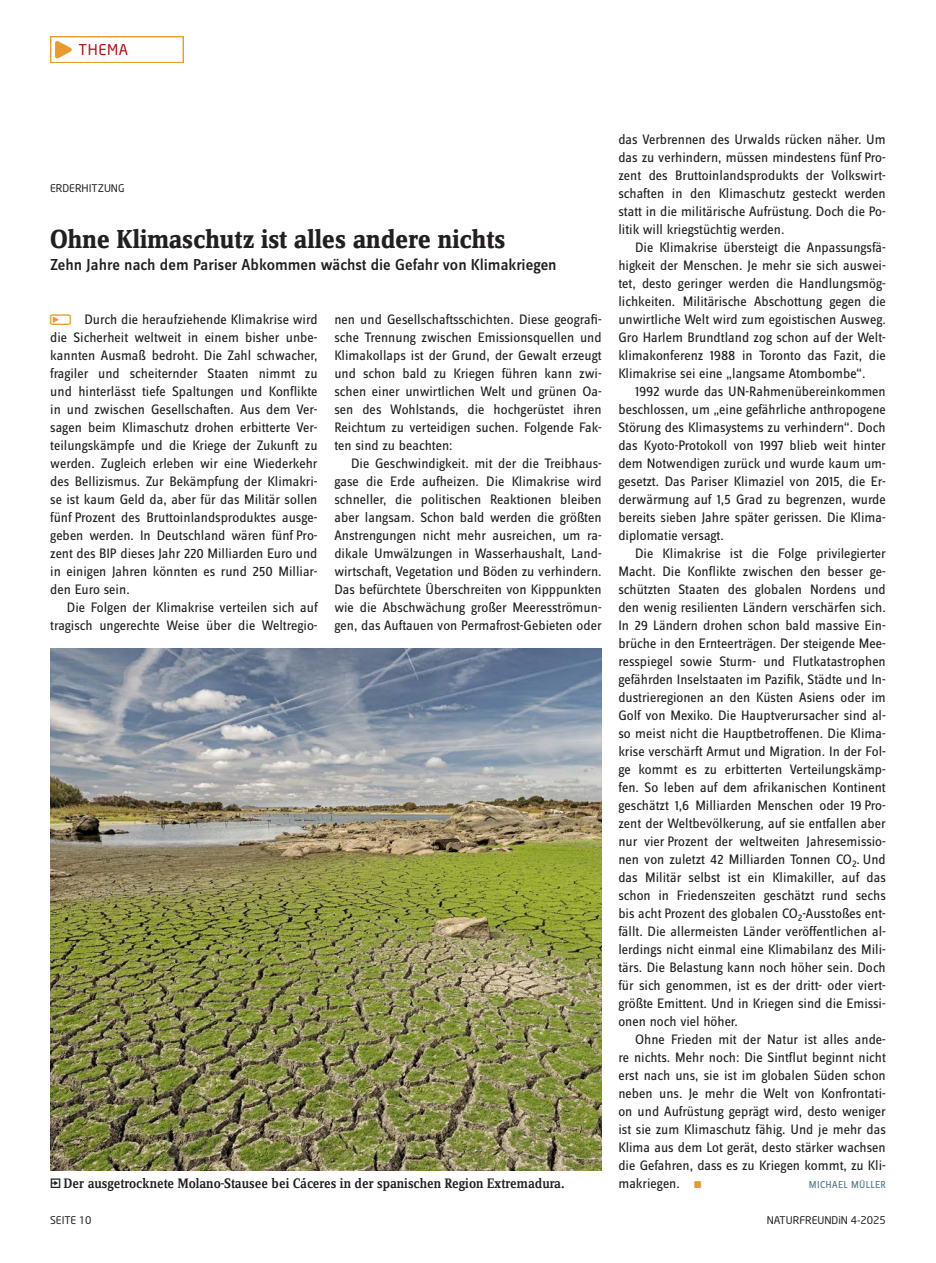
<style>
.page{position:relative;width:936px;height:1263px;background:#fff}
.page>*{position:absolute;margin:0;border:0;box-sizing:border-box;transform-origin:0 0}
.t1{font:27px "Zine Serif Dis OT Bld";color:#231f20}
.t2{font:500 16.5px "Zine Sans Dis OT";color:#231f20}
.t3{font:14.7px "Neo Sans";letter-spacing:.04em;color:#b00d15}
.t4{font:14.25px/18px "Zine Sans Dis OT";color:#231f20;text-align:justify}
.t5{font:500 14.25px "Zine Serif Dis OT";color:#231f20}
.t6{font:10.5px "Neo Sans";color:#231f20}
.t7{font:10.5px "Zine Sans Dis OT";letter-spacing:.035em;color:#4e7887}
.s1{font-family:"NF Dfont 2024 Logo Und Specials";color:#e89b2f}
.s2{font-family:"NF Dfont 2024 Logo Und Specials";font-size:16.5px;color:#e89b2f}
</style>
<div class="page">
<img style="left:50px;top:36px;width:134px;height:27px">
<div style="left:75px;top:39px;width:57px;height:21px;background:#fff"></div>
<img style="left:50px;top:648px;width:551px;height:522px">
<p class="t3" style="left:79px;top:41px;width:51px">THEMA</p>
<p class="t4" style="left:618px;top:131px;width:269px">das Verbrennen des Urwalds rücken näher. Um das zu verhindern, müssen mindestens fünf Pro&shy;zent des Bruttoinlandsprodukts der Volkswirt&shy;schaften in den Klimaschutz gesteckt werden statt in die militärische Aufrüstung. Doch die Po&shy;litik will kriegstüchtig werden.</p>
<p class="t4" style="left:618px;top:239px;width:269px;text-indent:17px">Die Klimakrise übersteigt die Anpassungsfä&shy;higkeit der Menschen. Je mehr sie sich auswei&shy;tet, desto geringer werden die Handlungsmög&shy;lichkeiten. Militärische Abschottung gegen die unwirtliche Welt wird zum egoistischen Ausweg.<br>Gro Harlem Brundtland zog schon auf der Welt&shy;klimakonferenz 1988 in Toronto das Fazit, die Klimakrise sei eine „langsame Atombombe“.</p>
<p class="t4" style="left:618px;top:383px;width:269px;text-indent:17px">1992 wurde das UN-Rahmenübereinkommen beschlossen, um „eine gefährliche anthropogene Störung des Klimasystems zu verhindern“. Doch das Kyoto-Protokoll von 1997 blieb weit hinter dem Notwendigen zurück und wurde kaum um&shy;gesetzt. Das Pariser Klimaziel von 2015, die Er&shy;derwärmung auf 1,5 Grad zu begrenzen, wurde bereits sieben Jahre später gerissen. Die Klima&shy;diplomatie versagt.</p>
<p class="t4" style="left:618px;top:545px;width:269px;text-indent:17px">Die Klimakrise ist die Folge privilegierter Macht. Die Konflikte zwischen den besser ge&shy;schützten Staaten des globalen Nordens und den wenig resilienten Ländern verschärfen sich.<br>In 29 Ländern drohen schon bald massive Ein&shy;brüche in den Ernteerträgen. Der steigende Mee&shy;resspiegel sowie Sturm- und Flutkatastrophen gefährden Inselstaaten im Pazifik, Städte und In&shy;dustrieregionen an den Küsten Asiens oder im Golf von Mexiko. Die Hauptverursacher sind al&shy;so meist nicht die Hauptbetroffenen. Die Klima&shy;krise verschärft Armut und Migration. In der Fol&shy;ge kommt es zu erbitterten Verteilungskämp&shy;fen. So leben auf dem afrikanischen Kontinent geschätzt 1,6 Milliarden Menschen oder 19 Pro&shy;zent der Weltbevölkerung, auf sie entfallen aber nur vier Prozent der weltweiten Jahresemissio&shy;nen von zuletzt 42 Milliarden Tonnen CO<sub>2</sub>. Und das Militär selbst ist ein Klimakiller, auf das schon in Friedenszeiten geschätzt rund sechs bis acht Prozent des globalen CO<sub>2</sub>-Ausstoßes ent&shy;fällt. Die allermeisten Länder veröffentlichen al&shy;lerdings nicht einmal eine Klimabilanz des Mili&shy;tärs. Die Belastung kann noch höher sein. Doch für sich genommen, ist es der dritt- oder viert&shy;größte Emittent. Und in Kriegen sind die Emissi&shy;onen noch viel höher.</p>
<p class="t4" style="left:618px;top:1031px;width:269px;text-indent:17px">Ohne Frieden mit der Natur ist alles ande&shy;re nichts. Mehr noch: Die Sintflut beginnt nicht erst nach uns, sie ist im globalen Süden schon neben uns. Je mehr die Welt von Konfrontati&shy;on und Aufrüstung geprägt wird, desto weniger ist sie zum Klimaschutz fähig. Und je mehr das Klima aus dem Lot gerät, desto stärker wachsen die Gefahren, dass es zu Kriegen kommt, zu Kli&shy;makriegen.<span class="s1">c</span></p>
<p class="t6" style="left:50px;top:181px;width:76px">ERDERHITZUNG</p>
<h1 class="t1" style="left:50px;top:225px;width:457px">Ohne Klimaschutz ist alles andere nichts</h1>
<p class="t2" style="left:50px;top:256px;width:508px">Zehn Jahre nach dem Pariser Abkommen wächst die Gefahr von Klimakriegen</p>
<p class="t4" style="left:334px;top:311px;width:269px">nen und Gesellschaftsschichten. Diese geografi&shy;sche Trennung zwischen Emissionsquellen und Klimakollaps ist der Grund, der Gewalt erzeugt und schon bald zu Kriegen führen kann zwi&shy;schen einer unwirtlichen Welt und grünen Oa&shy;sen des Wohlstands, die hochgerüstet ihren Reichtum zu verteidigen suchen. Folgende Fak&shy;ten sind zu beachten:</p>
<p class="t4" style="left:334px;top:455px;width:269px;text-indent:17px">Die Geschwindigkeit. mit der die Treibhaus&shy;gase die Erde aufheizen. Die Klimakrise wird schneller, die politischen Reaktionen bleiben aber langsam. Schon bald werden die größten Anstrengungen nicht mehr ausreichen, um ra&shy;dikale Umwälzungen in Wasserhaushalt, Land&shy;wirtschaft, Vegetation und Böden zu verhindern.<br>Das befürchtete Überschreiten von Kipppunkten wie die Abschwächung großer Meeresströmun&shy;gen, das Auftauen von Permafrost-Gebieten oder</p>
<p class="t4" style="left:50px;top:311px;width:269px"><span class="s2">b</span>Durch die heraufziehende Klimakrise wird die Sicherheit weltweit in einem bisher unbe&shy;kannten Ausmaß bedroht. Die Zahl schwacher, fragiler und scheiternder Staaten nimmt zu und hinterlässt tiefe Spaltungen und Konflikte in und zwischen Gesellschaften. Aus dem Ver&shy;sagen beim Klimaschutz drohen erbitterte Ver&shy;teilungskämpfe und die Kriege der Zukunft zu werden. Zugleich erleben wir eine Wiederkehr des Bellizismus. Zur Bekämpfung der Klimakri&shy;se ist kaum Geld da, aber für das Militär sollen fünf Prozent des Bruttoinlandsproduktes ausge&shy;geben werden. In Deutschland wären fünf Pro&shy;zent des BIP dieses Jahr 220 Milliarden Euro und in einigen Jahren könnten es rund 250 Milliar&shy;den Euro sein.</p>
<p class="t4" style="left:50px;top:599px;width:269px;text-align:right">Die Folgen der Klimakrise verteilen sich auf tragisch ungerechte Weise über die Weltregio-</p>
<p class="t5" style="left:50px;top:1176px;width:516px">ŇDer ausgetrocknete Molano-Stausee bei Cáceres in der spanischen Region Extremadura.</p>
<p class="t6" style="left:50px;top:1214px;width:43px">SEITE 10</p>
<p class="t6" style="left:766px;top:1214px;width:121px">NATURFREUNDiN 4-2025</p>
<p class="t7" style="left:808px;top:1180px;width:78px">MICHAEL MÜLLER</p>
</div>
